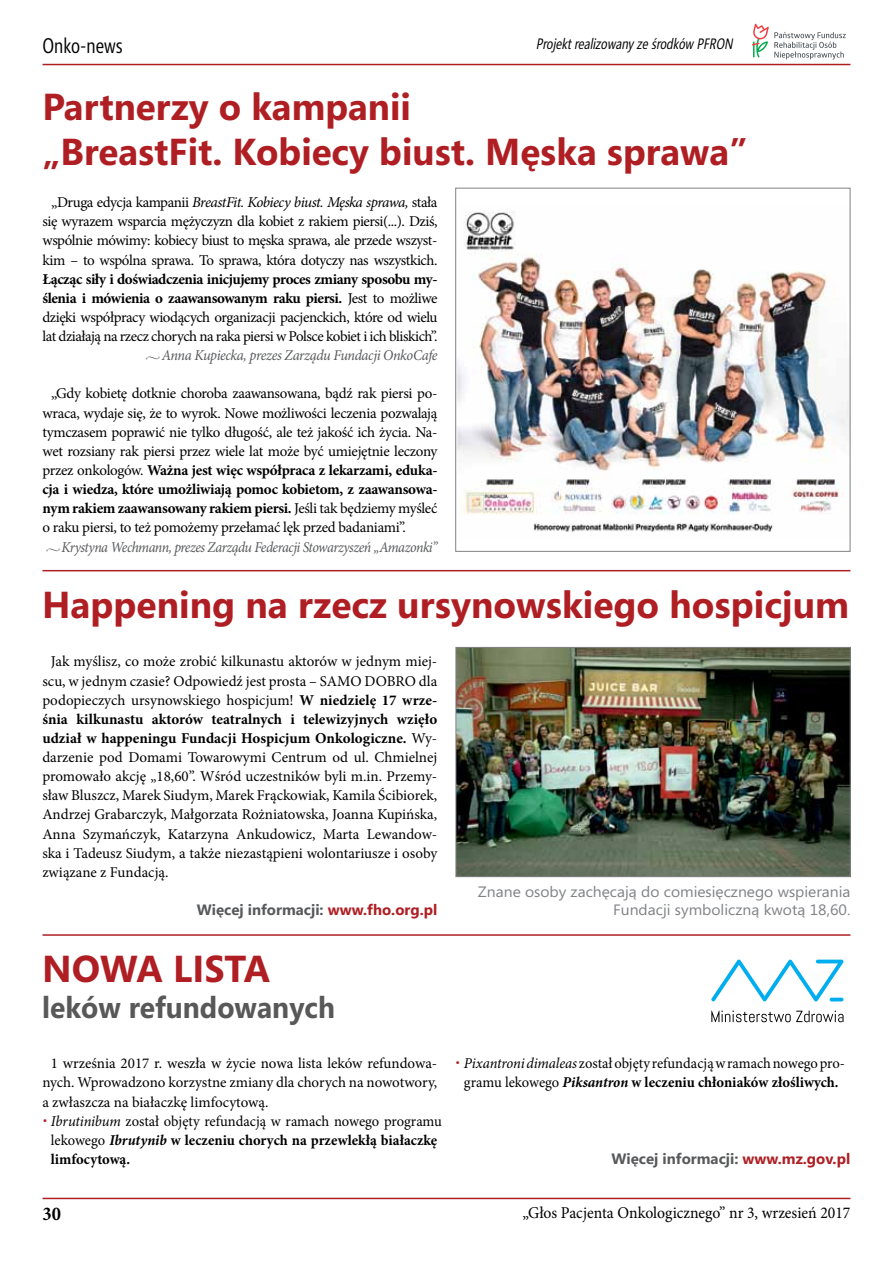
<style>
.page{position:relative;width:893px;height:1263px;background:#fff}
.page>*{position:absolute;margin:0;border:0;box-sizing:border-box;transform-origin:0 0}
.t1{font:700 37.5px/45px "Segoe";color:#af1e23}
.t2{font:700 30px "Segoe";color:#575857;scale:.94 1}
.t3{font:21px "Segoe Condensed";color:#000;scale:.95 1}
.t4{font:700 19.5px "Minion Pro";color:#000;scale:.95 1}
.t5{font:16.5px "Minion Pro";color:#000;scale:.95 1}
.t6{font:15px/19.2px "Minion Pro";letter-spacing:-.015em;color:#000;text-align:justify}
.t7{font:15px/18px "Segoe";color:#808285;text-align:right;scale:1.05 1}
.t8{font:700 15px "Minion Pro";color:#000}
.t9{font:italic 15px "Minion Pro";letter-spacing:-.035em;color:#58595b;scale:.93 1}
.t10{font:700 15px "Segoe";color:#58595b}
.t11{font:italic 15px "Minion Pro";letter-spacing:-.035em;color:#58595b;scale:.95 1}
.t12{font:italic 15px "Segoe Condensed";color:#000;scale:.95 1}
.s1{font-style:italic}
.s2{font-weight:700}
.s3{font-size:9px}
.s4{color:#af1e23}
.s5{font-weight:400}
.s6{font-weight:700;font-style:italic}
</style>
<div class="page">
<hr style="left:43px;top:64px;width:807px;height:1px;background:#af1e23">
<hr style="left:43px;top:1198px;width:807px;height:1px;background:#af1e23">
<svg style="left:752px;top:24px;width:94px;height:36px"></svg>
<img style="left:458px;top:649px;width:390px;height:226px">
<div style="left:456px;top:647px;width:394px;height:230px;border:1px solid #808285"></div>
<hr style="left:43px;top:570px;width:807px;height:1px;background:#af1e23">
<hr style="left:43px;top:934px;width:807px;height:2px;background:#af1e23">
<img style="left:457px;top:211px;width:391px;height:321px">
<div style="left:455px;top:188px;width:395px;height:363px;border:1px solid #808285"></div>
<svg style="left:711px;top:1011px;width:132px;height:11px"></svg>
<svg style="left:711px;top:959px;width:132px;height:42px"></svg>
<h3 class="t3" style="left:43px;top:32px;width:86px">Onko-news</h3>
<p class="t12" style="left:536px;top:34px;width:212px">Projektrealizowanyześrodków PFRON</p>
<h1 class="t1" style="left:42px;top:83px;width:707px">Partnerzy o kampanii<br>„BreastFit. Kobiecy biust. Męska sprawa”</h1>
<p class="t6" style="left:43px;top:193px;width:396px;text-align:center">„Druga edycja kampanii <span class="s1">BreastFit. Kobiecy biust. Męska sprawa,</span> stała się wyrazem wsparcia mężyczyzn dla kobiet z rakiem piersi(...). Dziś, wspólnie mówimy: kobiecy biust to męska sprawa, ale przede wszyst&shy;kim – to wspólna sprawa. To sprawa, która dotyczy nas wszystkich.</p>
<p class="t6" style="left:43px;top:269px;width:396px"><span class="s2">Łącząc siły i doświadczenia inicjujemy proces zmiany sposobu my&shy;ślenia i mówienia o zaawansowanym raku piersi.</span> Jest to możliwe dzięki współpracy wiodących organizacji pacjenckich, które od wielu lat działają na rzecz chorych na raka piersi w Polsce kobiet i ich bliskich”.</p>
<p class="t11" style="left:146px;top:345px;width:309px"><span class="s3">•</span> Anna Kupiecka, prezes Zarządu Fundacji OnkoCafe</p>
<p class="t6" style="left:43px;top:384px;width:396px;text-indent:9px">„Gdy kobietę dotknie choroba zaawansowana, bądź rak piersi po&shy;wraca, wydaje się, że to wyrok. Nowe możliwości leczenia pozwalają tymczasem poprawić nie tylko długość, ale też jakość ich życia. Na&shy;wet rozsiany rak piersi przez wiele lat może być umiejętnie leczony przez onkologów. <span class="s2">Ważna jest więc współpraca z lekarzami, eduka&shy;cja i wiedza, które umożliwiają pomoc kobietom, z zaawansowa&shy;nym rakiem zaawansowany rakiem piersi.</span> Jeśli tak będziemy myśleć o raku piersi, to też pomożemy przełamać lęk przed badaniami”.</p>
<p class="t9" style="left:46px;top:536px;width:422px"><span class="s3">•</span> Krystyna Wechmann, prezes Zarządu Federacji Stowarzyszeń „Amazonki”</p>
<h1 class="t1" style="left:42px;top:581px;width:809px">Happening na rzecz ursynowskiego hospicjum</h1>
<p class="t6" style="left:42px;top:652px;width:396px;text-indent:9px">Jak myślisz, co może zrobić kilkunastu aktorów w jednym miej&shy;scu, w jednym czasie? Odpowiedź jest prosta – SAMO DOBRO dla podopieczych ursynowskiego hospicjum! <span class="s2">W niedzielę 17 wrze&shy;śnia kilkunastu aktorów teatralnych i telewizyjnych wzięło udział w happeningu Fundacji Hospicjum Onkologiczne.</span> Wy&shy;darzenie pod Domami Towarowymi Centrum od ul. Chmielnej promowało akcję „18,60”. Wśród uczestników byli m.in. Przemy&shy;sław Bluszcz, Marek Siudym, Marek Frąckowiak, Kamila Ścibiorek, Andrzej Grabarczyk, Małgorzata Rożniatowska, Joanna Kupińska, Anna Szymańczyk, Katarzyna Ankudowicz, Marta Lewandow&shy;ska i Tadeusz Siudym, a także niezastąpieni wolontariusze i osoby związane z Fundacją.</p>
<p class="t10" style="left:197px;top:899px;width:242px">Więcej informacji: <span class="s4">www.fho.org.pl</span></p>
<h1 class="t1" style="left:42px;top:944px;width:229px">Nowa lista</h1>
<h2 class="t2" style="left:42px;top:986px;width:313px">leków refundowanych</h2>
<p class="t6" style="left:51px;top:1054px;width:388px">1 września 2017 r. weszła w życie nowa lista leków refundowa-</p>
<p class="t6" style="left:42px;top:1073px;width:396px">nych. Wprowadzono korzystne zmiany dla chorych na nowotwory,</p>
<p class="t6" style="left:42px;top:1092px;width:228px">a zwłaszcza na białaczkę limfocytową.</p>
<p class="t6" style="left:51px;top:1111px;width:393px"><span class="s1">Ibrutinibum</span> został objęty refundacją w ramach nowego programu</p>
<p class="t8" style="left:51px;top:1129px;width:388px"><span class="s5">lekowego</span> <span class="s1">Ibrutynib</span> w leczeniu chorych na przewlekłą białaczkę</p>
<p class="t8" style="left:51px;top:1148px;width:81px">limfocytową.</p>
<p class="t7" style="left:478px;top:882px;width:356px">Znane osoby zachęcają do comiesięcznego wspierania<br>Fundacji symboliczną kwotą 18,60.</p>
<p class="t6" style="left:464px;top:1054px;width:383px"><span class="s1">Pixantroni dimaleas</span> został objęty refundacją w ramach nowego pro&shy;gramu lekowego <span class="s6">Piksantron</span> <span class="s2">w leczeniu chłoniaków złośliwych.</span></p>
<p class="t10" style="left:611px;top:1148px;width:240px">Więcej informacji: <span class="s4">www.mz.gov.pl</span></p>
<h3 class="t4" style="left:43px;top:1200px;width:21px">30</h3>
<p class="t5" style="left:523px;top:1202px;width:347px">„Głos Pacjenta Onkologicznego” nr 3, wrzesień 2017</p>
</div>
